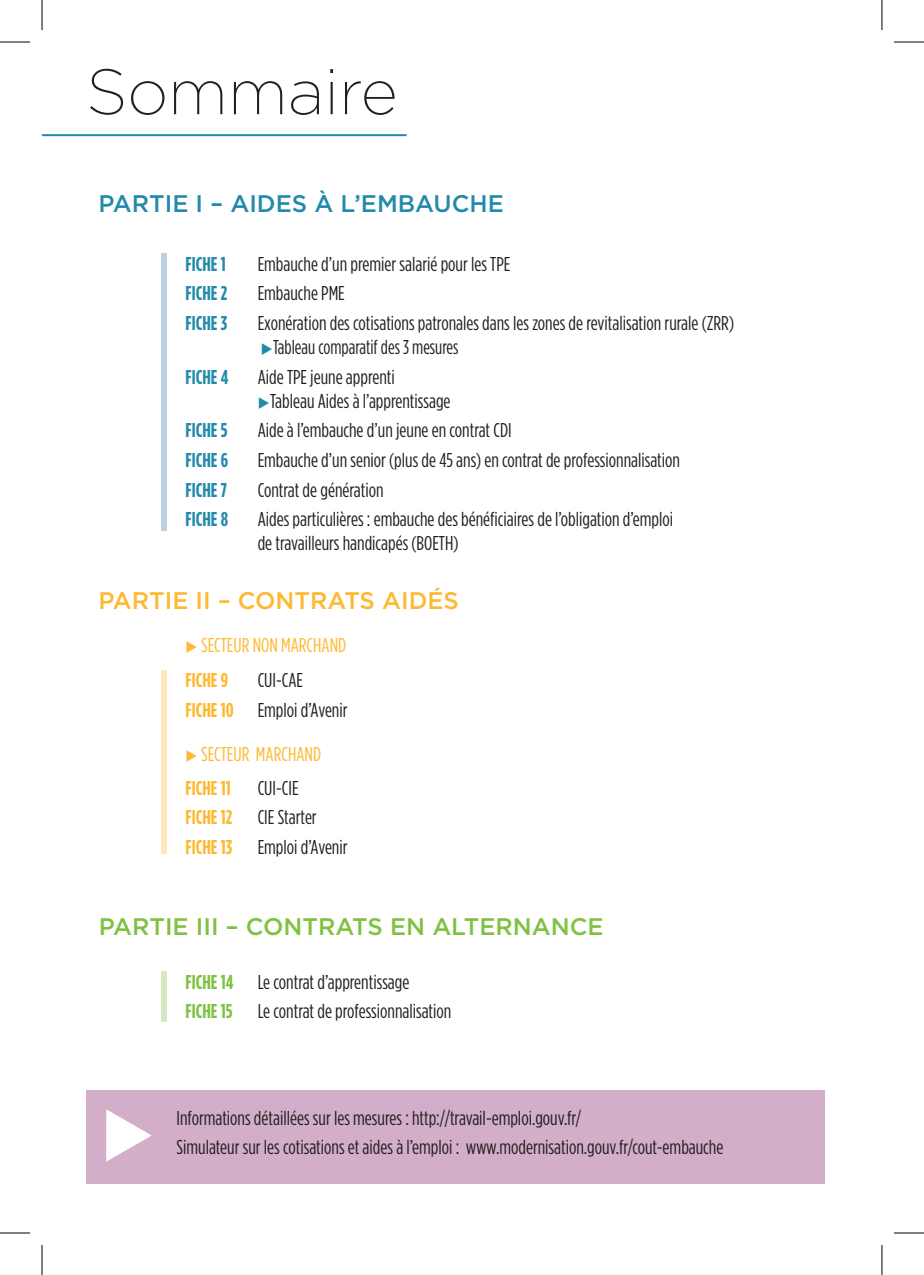
<style>
.page{position:relative;width:924px;height:1275px;background:#fff}
.page>*{position:absolute;margin:0;border:0;box-sizing:border-box;transform-origin:0 0}
.t1{font:200 64px "Gotham";color:#231f20}
.t2{font:500 24px "Gotham";color:#7fc241}
.t3{font:500 24px "Gotham";color:#238aab}
.t4{font:500 24px "Gotham";color:#fdb931}
.t5{font:condensed 20px/29.6px "Gotham HTF";color:#231f20}
.t6{font:700 condensed 20px "Gotham HTF";color:#238aab}
.t7{font:condensed 20px "Gotham HTF";color:#fdb931}
.t8{font:condensed 20px "Gotham HTF";color:#231f20;scale:.95 1}
.t9{font:700 condensed 20px "Gotham HTF";color:#fdb931}
.s1{color:#238aab}
.s2{font-weight:700;color:#fdb931}
.s3{font-weight:700;color:#7fc241}
.s4{color:#fff}
</style>
<div class="page">
<div style="left:86px;top:1090px;width:738px;height:93px;background:#d3aec9"></div>
<div style="left:161px;top:670px;width:6px;height:184px;background:#fee7bf"></div>
<hr style="left:42px;top:134px;width:364px;height:2px;background:#238aab">
<div style="left:161px;top:253px;width:6px;height:277px;background:#bcd1df"></div>
<div style="left:161px;top:971px;width:6px;height:51px;background:#d6e9c0"></div>
<hr style="left:0;top:42px;width:30px;height:1px;background:#000">
<hr style="left:893px;top:42px;width:30px;height:1px;background:#000">
<hr style="left:0;top:1232px;width:30px;height:1px;background:#000">
<hr style="left:893px;top:1232px;width:30px;height:1px;background:#000">
<hr style="left:42px;top:0;width:1px;height:30px;background:#000">
<hr style="left:42px;top:1245px;width:1px;height:30px;background:#000">
<hr style="left:881px;top:0;width:1px;height:30px;background:#000">
<hr style="left:881px;top:1245px;width:1px;height:30px;background:#000">
<h1 class="t1" style="left:86px;top:57px;width:313px">Sommaire</h1>
<p class="t3" style="left:98px;top:188px;width:406px">PARTIE I – AIDES À L’EMBAUCHE</p>
<p class="t6" style="left:185px;top:252px;width:42px">FICHE 1</p>
<p class="t5" style="left:257px;top:248px;width:254px">Embauche d’un premier salarié pour les TPE</p>
<p class="t6" style="left:185px;top:282px;width:43px">FICHE 2</p>
<p class="t5" style="left:257px;top:278px;width:89px">Embauche PME</p>
<p class="t6" style="left:185px;top:312px;width:43px">FICHE 3</p>
<p class="t5" style="left:257px;top:308px;width:477px">Exonération des cotisations patronales dans les zones de revitalisation rurale (ZRR)</p>
<p class="t8" style="left:260px;top:336px;width:210px"><span class="s1">◆</span>Tableau comparatif des 3 mesures</p>
<p class="t6" style="left:185px;top:365px;width:44px">FICHE 4</p>
<p class="t5" style="left:257px;top:361px;width:139px">Aide TPE jeune apprenti</p>
<p class="t5" style="left:257px;top:385px;width:194px"><span class="s1">◆</span>Tableau Aides à l’apprentissage</p>
<p class="t6" style="left:185px;top:419px;width:43px">FICHE 5</p>
<p class="t5" style="left:257px;top:415px;width:255px">Aide à l’embauche d’un jeune en contrat CDI</p>
<p class="t6" style="left:185px;top:449px;width:44px">FICHE 6</p>
<p class="t5" style="left:257px;top:445px;width:423px">Embauche d’un senior (plus de 45 ans) en contrat de professionnalisation</p>
<p class="t6" style="left:185px;top:478px;width:43px">FICHE 7</p>
<p class="t5" style="left:257px;top:474px;width:127px">Contrat de génération</p>
<p class="t6" style="left:185px;top:508px;width:44px">FICHE 8</p>
<p class="t5" style="left:257px;top:507px;width:416px;line-height:24px">Aides particulières : embauche des bénéficiaires de l’obligation d’emploi de travailleurs handicapés (BOETH)</p>
<p class="t4" style="left:98px;top:584px;width:362px">PARTIE II – CONTRATS AIDÉS</p>
<p class="t7" style="left:185px;top:634px;width:162px">◆ SECTEUR NON MARCHAND</p>
<p class="t9" style="left:185px;top:669px;width:44px">FICHE 9</p>
<p class="t5" style="left:185px;top:665px;width:163px;text-indent:72px">CUI-CAE<br><span class="s2">FICHE 10</span> Emploi d’Avenir</p>
<p class="t7" style="left:185px;top:743px;width:137px">◆ SECTEUR MARCHAND</p>
<p class="t9" style="left:185px;top:776px;width:47px">FICHE 11</p>
<p class="t5" style="left:257px;top:772px;width:42px">CUI-CIE</p>
<p class="t9" style="left:185px;top:806px;width:48px">FICHE 12</p>
<p class="t5" style="left:257px;top:802px;width:60px">CIE Starter</p>
<p class="t9" style="left:185px;top:836px;width:48px">FICHE 13</p>
<p class="t5" style="left:257px;top:832px;width:91px">Emploi d’Avenir</p>
<p class="t2" style="left:99px;top:911px;width:506px">PARTIE III – CONTRATS EN ALTERNANCE</p>
<p class="t5" style="left:185px;top:966px;width:225px"><span class="s3">FICHE 14</span> Le contrat d’apprentissage<br><span class="s3">FICHE 15</span></p>
<p class="t5" style="left:257px;top:996px;width:195px">Le contrat de professionnalisation</p>
<p class="t5" style="left:101px;top:1132px;width:623px"><span class="s4">◆</span> Simulateur sur les cotisations et aides à l’emploi : www.modernisation.gouv.fr/cout-embauche</p>
<p class="t5" style="left:176px;top:1102px;width:406px">Informations détaillées sur les mesures : http://travail-emploi.gouv.fr/</p>
</div>
